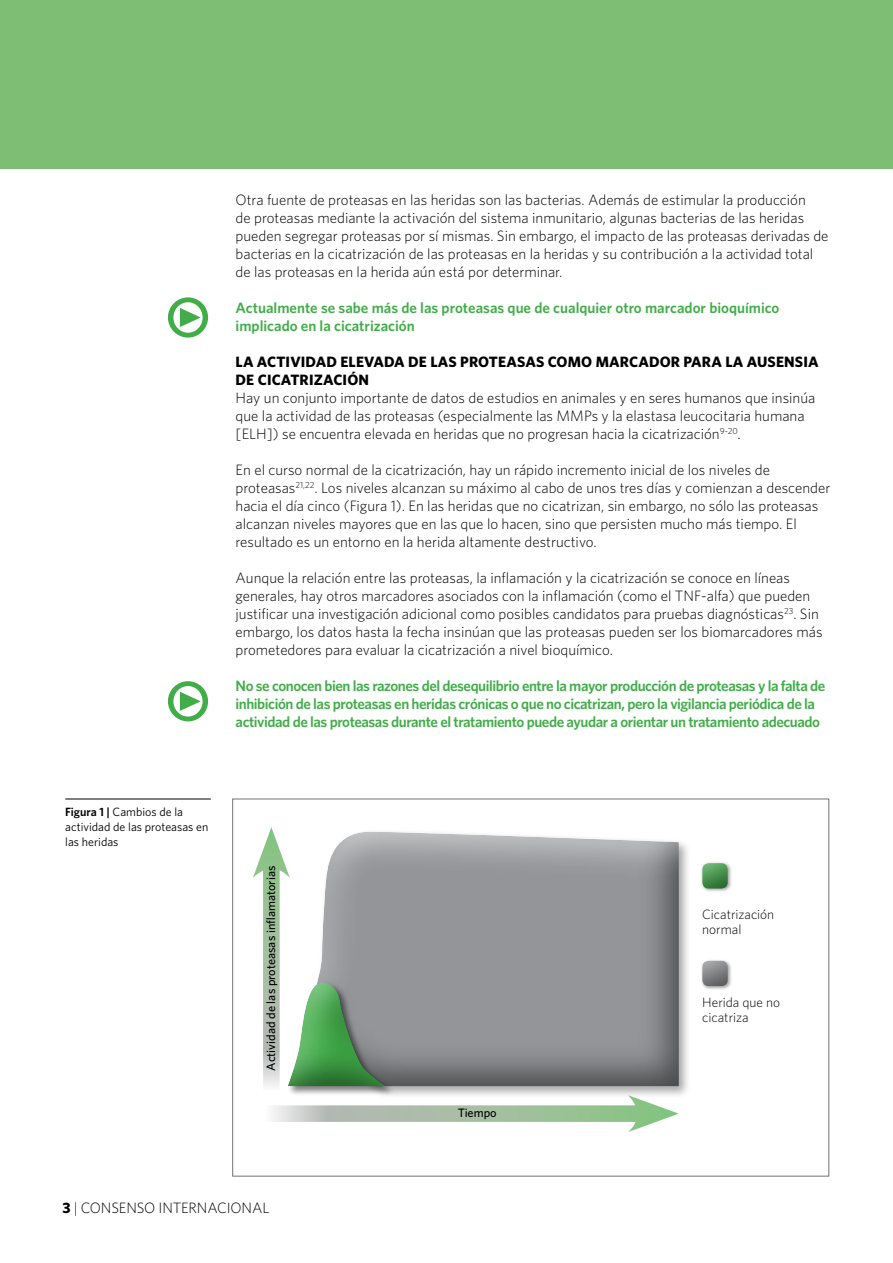
<style>
.page{position:relative;width:893px;height:1263px;background:#fff}
.page>*{position:absolute;margin:0;border:0;box-sizing:border-box;transform-origin:0 0}
.t1{font:54px "Meta Pro";color:#41ad49}
.t2{font:300 15px/18px "Whitney";color:#000}
.t3{font:600 15px/18px "Whitney";letter-spacing:-.03em;color:#41ad49}
.t4{font:600 15px/18px "Whitney";color:#41ad49}
.t5{font:700 15px/18px "Whitney";letter-spacing:.01em;color:#000}
.t6{font:300 13.5px/15px "Whitney";color:#000}
.t7{font:500 12.15px "Whitney";color:#000}
.t8{font:12px/15px "Whitney";color:#000}
.s1{font-weight:600}
.s2{font-weight:700}
</style>
<div class="page">
<div style="left:0;top:0;width:893px;height:169px;background:#7ebe74"></div>
<hr style="left:65px;top:799px;width:146px;height:1px;background:#000">
<div style="left:312px;top:828px;width:379px;height:271px;background:#000;opacity:.35"></div>
<div style="left:315px;top:829px;width:366px;height:258px;background:#000;opacity:.5"></div>
<div style="left:286px;top:981px;width:108px;height:115px;background:#000;opacity:.5"></div>
<div style="left:286px;top:981px;width:102px;height:106px;background:#000;opacity:.5"></div>
<svg style="left:273px;top:1105px;width:355px;height:17px;background:#acc3a9"></svg>
<svg style="left:628px;top:1095px;width:51px;height:37px"></svg>
<svg style="left:263px;top:878px;width:17px;height:208px;background:#afc3ac"></svg>
<svg style="left:253px;top:827px;width:37px;height:51px"></svg>
<div style="left:700px;top:861px;width:32px;height:32px;background:#000;opacity:.35"></div>
<div style="left:701px;top:861px;width:29px;height:29px;background:#000;opacity:.5"></div>
<div style="left:700px;top:959px;width:32px;height:31px;background:#000;opacity:.35"></div>
<div style="left:701px;top:959px;width:29px;height:28px;background:#000;opacity:.5"></div>
<p class="t2" style="left:236px;top:190px;width:594px">Otra fuente de proteasas en las heridas son las bacterias. Además de estimular la producción<br>de proteasas mediante la activación del sistema inmunitario, algunas bacterias de las heridas pueden segregar proteasas por sí mismas. Sin embargo, el impacto de las proteasas derivadas de bacterias en la cicatrización de las proteasas en la heridas y su contribución a la actividad total de las proteasas en la herida aún está por determinar.</p>
<p class="t4" style="left:236px;top:298px;width:545px">Actualmente se sabe más de las proteasas que de cualquier otro marcador bioquímico implicado en la cicatrización</p>
<p class="t5" style="left:236px;top:352px;width:584px">LA ACTIVIDAD ELEVADA DE LAS PROTEASAS COMO MARCADOR PARA LA AUSENSIA<br>DE CICATRIZACIÓN</p>
<p class="t2" style="left:236px;top:388px;width:581px">Hay un conjunto importante de datos de estudios en animales y en seres humanos que insinúa que la actividad de las proteasas (especialmente las MMPs y la elastasa leucocitaria humana [ELH]) se encuentra elevada en heridas que no progresan hacia la cicatrización<sup>9-20</sup>.</p>
<p class="t2" style="left:236px;top:460px;width:596px">En el curso normal de la cicatrización, hay un rápido incremento inicial de los niveles de proteasas<sup>21,22</sup>. Los niveles alcanzan su máximo al cabo de unos tres días y comienzan a descender hacia el día cinco (Figura 1). En las heridas que no cicatrizan, sin embargo, no sólo las proteasas alcanzan niveles mayores que en las que lo hacen, sino que persisten mucho más tiempo. El resultado es un entorno en la herida altamente destructivo.</p>
<p class="t2" style="left:236px;top:568px;width:589px">Aunque la relación entre las proteasas, la inflamación y la cicatrización se conoce en líneas generales, hay otros marcadores asociados con la inflamación (como el TNF-alfa) que pueden justificar una investigación adicional como posibles candidatos para pruebas diagnósticas<sup>23</sup>. Sin embargo, los datos hasta la fecha insinúan que las proteasas pueden ser los biomarcadores más prometedores para evaluar la cicatrización a nivel bioquímico.</p>
<p class="t3" style="left:236px;top:676px;width:591px">No se conocen bien las razones del desequilibrio entre la mayor producción de proteasas y la falta de inhibición de las proteasas en heridas crónicas o que no cicatrizan, pero la vigilancia periódica de la</p>
<h1 class="t1" style="left:165px;top:277px;width:47px">•</h1>
<p class="t3" style="left:165px;top:712px;width:656px"><sup>•</sup> actividad de las proteasas durante el tratamiento puede ayudar a orientar un tratamiento adecuado</p>
<p class="t8" style="left:65px;top:804px;width:145px"><span class="s1">Figura 1 |</span> Cambios de la actividad de las proteasas en las heridas</p>
<p class="t7" style="left:264px;top:1071px;width:207px;rotate:-90deg">Actividad de las proteasas inflamatorias</p>
<p class="t2" style="left:62px;top:1199px;width:208px"><span class="s2">3</span> | CONSENSO INTERNACIONAL</p>
<p class="t7" style="left:458px;top:1105px;width:40px">Tiempo</p>
<p class="t6" style="left:702px;top:906px;width:74px">Cicatrización normal</p>
<p class="t6" style="left:702px;top:994px;width:80px">Herida que no cicatriza</p>
</div>
